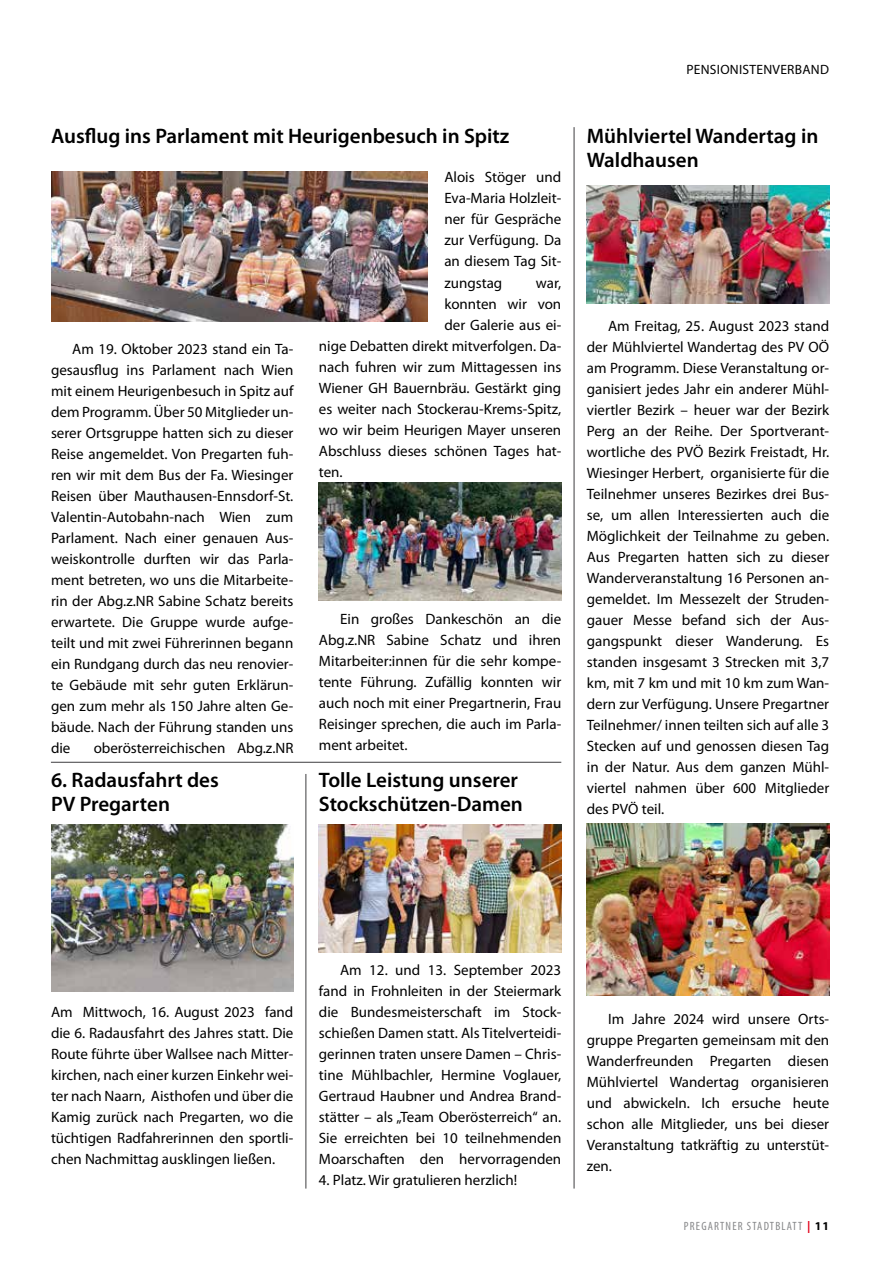
<style>
.page{position:relative;width:893px;height:1263px;background:#fff}
.page>*{position:absolute;margin:0;border:0;box-sizing:border-box;transform-origin:0 0}
.t1{font:600 21px/24px "Myriad Pro";color:#000}
.t2{font:15px/21px "Myriad Pro";color:#000;text-align:justify}
.t3{font:13.5px "Myriad Pro";letter-spacing:.02em;color:#000}
.t4{font:condensed 12px "Myriad Pro";letter-spacing:.1em;color:#87888a}
.s1{font-weight:700;font-stretch:normal;color:#e2001a}
.s2{font-weight:700;font-stretch:normal;color:#000}
</style>
<div class="page">
<img style="left:319px;top:824px;width:242px;height:129px">
<img style="left:51px;top:824px;width:242px;height:167px">
<img style="left:51px;top:171px;width:376px;height:150px">
<img style="left:319px;top:483px;width:242px;height:118px">
<img style="left:587px;top:185px;width:242px;height:118px">
<img style="left:587px;top:823px;width:242px;height:172px">
<hr style="left:51px;top:762px;width:510px;height:1px;background:#3e3d40">
<hr style="left:306px;top:774px;width:1px;height:414px;background:#3e3d40">
<hr style="left:574px;top:127px;width:1px;height:1061px;background:#3e3d40">
<h1 class="t1" style="left:51px;top:124px;width:460px">Ausflug ins Parlament mit Heurigenbesuch in Spitz</h1>
<p class="t2" style="left:444px;top:167px;width:118px">Alois Stöger und Eva-Maria Holzleit&shy;ner für Gespräche zur Verfügung. Da an diesem Tag Sit&shy;zungstag</p>
<p class="t2" style="left:536px;top:272px;width:27px">war,</p>
<p class="t2" style="left:444px;top:293px;width:118px">konnten wir von</p>
<p class="t2" style="left:444px;top:314px;width:118px">der Galerie aus ei-</p>
<p class="t2" style="left:319px;top:335px;width:244px">nige Debatten direkt mitverfolgen. Da-</p>
<p class="t2" style="left:319px;top:356px;width:244px">nach fuhren wir zum Mittagessen ins</p>
<p class="t2" style="left:319px;top:377px;width:244px">Wiener GH Bauernbräu. Gestärkt ging</p>
<p class="t2" style="left:319px;top:398px;width:244px">es weiter nach Stockerau-Krems-Spitz,</p>
<p class="t2" style="left:319px;top:419px;width:244px">wo wir beim Heurigen Mayer unseren</p>
<p class="t2" style="left:319px;top:440px;width:244px">Abschluss dieses schönen Tages hat-</p>
<p class="t2" style="left:319px;top:461px;width:25px">ten.</p>
<p class="t2" style="left:51px;top:338px;width:244px;text-indent:21px">Am 19. Oktober 2023 stand ein Ta&shy;gesausflug ins Parlament nach Wien mit einem Heurigenbesuch in Spitz auf dem Programm. Über 50 Mitglieder un&shy;serer Ortsgruppe hatten sich zu dieser Reise angemeldet. Von Pregarten fuh&shy;ren wir mit dem Bus der Fa. Wiesinger Reisen über Mauthausen-Ennsdorf-St.<br>Valentin-Autobahn-nach Wien zum Parlament. Nach einer genauen Aus&shy;weiskontrolle durften wir das Parla&shy;ment betreten, wo uns die Mitarbeite&shy;rin der Abg.z.NR Sabine Schatz bereits erwartete. Die Gruppe wurde aufge&shy;teilt und mit zwei Führerinnen begann ein Rundgang durch das neu renovier&shy;te Gebäude mit sehr guten Erklärun&shy;gen zum mehr als 150 Jahre alten Ge&shy;bäude. Nach der Führung standen uns die</p>
<p class="t2" style="left:319px;top:608px;width:244px;text-indent:21px">Ein großes Dankeschön an die Abg.z.NR Sabine Schatz und ihren Mitarbeiter:innen für die sehr kompe&shy;tente Führung. Zufällig konnten wir auch noch mit einer Pregartnerin, Frau Reisinger sprechen, die auch im Parla&shy;ment arbeitet.</p>
<p class="t2" style="left:94px;top:737px;width:201px">oberösterreichischen Abg.z.NR</p>
<h1 class="t1" style="left:51px;top:767px;width:169px">6. Radausfahrt des<br>PV Pregarten</h1>
<h1 class="t1" style="left:319px;top:767px;width:205px">Tolle Leistung unserer<br>Stockschützen-Damen</h1>
<p class="t3" style="left:686px;top:61px;width:144px">PENSIONISTENVERBAND</p>
<h1 class="t1" style="left:587px;top:123px;width:233px">Mühlviertel Wandertag in<br>Waldhausen</h1>
<p class="t2" style="left:587px;top:315px;width:244px;text-indent:21px">Am Freitag, 25. August 2023 stand der Mühlviertel Wandertag des PV OÖ am Programm. Diese Veranstaltung or&shy;ganisiert jedes Jahr ein anderer Mühl&shy;viertler Bezirk – heuer war der Bezirk Perg an der Reihe. Der Sportverant&shy;wortliche des PVÖ Bezirk Freistadt, Hr.<br>Wiesinger Herbert, organisierte für die Teilnehmer unseres Bezirkes drei Bus&shy;se, um allen Interessierten auch die Möglichkeit der Teilnahme zu geben.<br>Aus Pregarten hatten sich zu dieser Wanderveranstaltung 16 Personen an&shy;gemeldet. Im Messezelt der Struden&shy;gauer Messe befand sich der Aus&shy;gangspunkt dieser Wanderung. Es standen insgesamt 3 Strecken mit 3,7 km, mit 7 km und mit 10 km zum Wan&shy;dern zur Verfügung. Unsere Pregartner Teilnehmer/ innen teilten sich auf alle 3<br>Stecken auf und genossen diesen Tag in der Natur. Aus dem ganzen Mühl&shy;viertel nahmen über 600 Mitglieder des PVÖ teil.</p>
<p class="t2" style="left:51px;top:1001px;width:244px">Am Mittwoch, 16. August 2023 fand die 6. Radausfahrt des Jahres statt. Die Route führte über Wallsee nach Mitter&shy;kirchen, nach einer kurzen Einkehr wei&shy;ter nach Naarn, Aisthofen und über die Kamig zurück nach Pregarten, wo die tüchtigen Radfahrerinnen den sportli&shy;chen Nachmittag ausklingen ließen.</p>
<p class="t2" style="left:319px;top:959px;width:244px;text-indent:21px">Am 12. und 13. September 2023 fand in Frohnleiten in der Steiermark die Bundesmeisterschaft im Stock&shy;schießen Damen statt. Als Titelverteidi&shy;gerinnen traten unsere Damen – Chris&shy;tine Mühlbachler, Hermine Voglauer, Gertraud Haubner und Andrea Brand&shy;stätter – als „Team Oberösterreich“ an.<br>Sie erreichten bei 10 teilnehmenden Moarschaften den hervorragenden</p>
<p class="t2" style="left:319px;top:1169px;width:200px">4. Platz. Wir gratulieren herzlich!</p>
<p class="t2" style="left:587px;top:1008px;width:244px;text-indent:21px">Im Jahre 2024 wird unsere Orts&shy;gruppe Pregarten gemeinsam mit den Wanderfreunden Pregarten diesen Mühlviertel Wandertag organisieren und abwickeln. Ich ersuche heute schon alle Mitglieder, uns bei dieser Veranstaltung tatkräftig zu unterstüt&shy;zen.</p>
<p class="t4" style="left:684px;top:1219px;width:147px">PREGARTNER STADTBLATT <span class="s1">|</span> <span class="s2">11</span></p>
</div>
